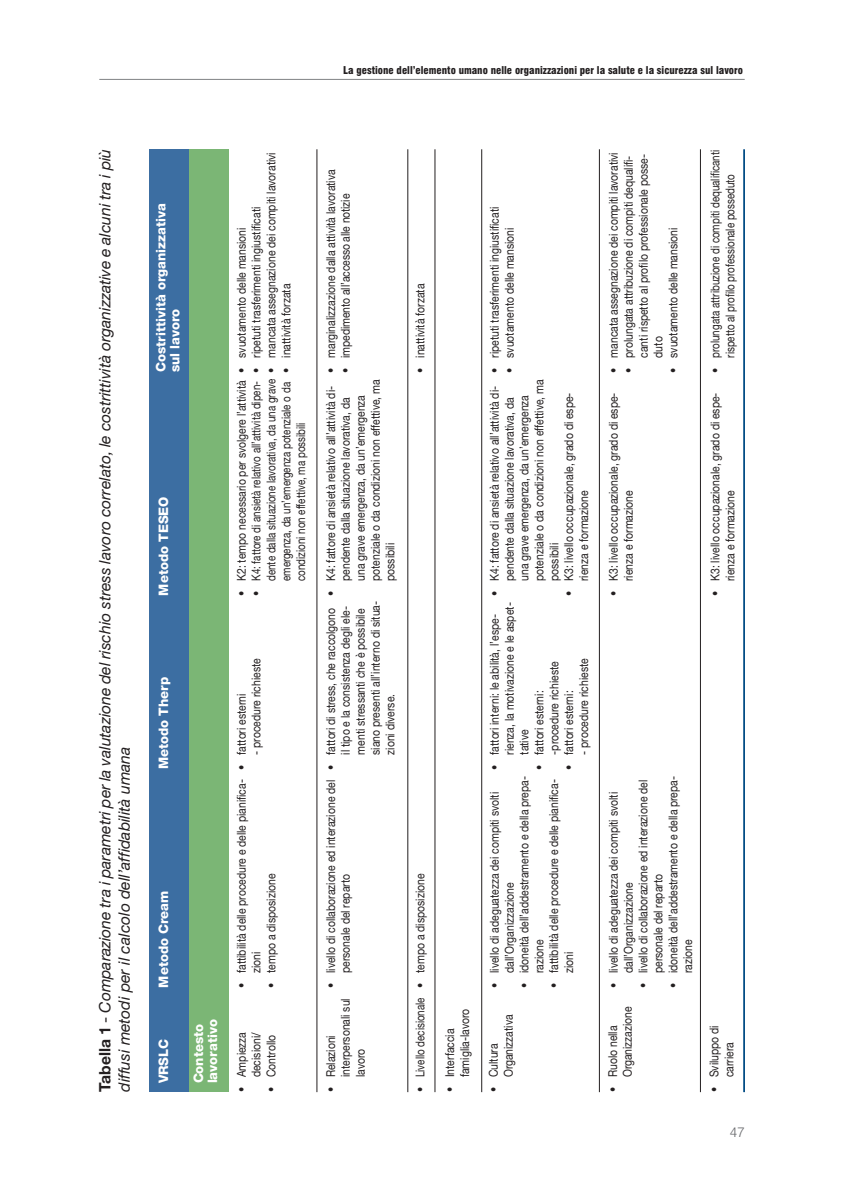
<style>
.page{position:relative;width:844px;height:1191px;background:#fff}
.page>*{position:absolute;margin:0;border:0;box-sizing:border-box;transform-origin:0 0}
.t1{font:15.75px/19.2px "Helvetica Neue HAIAAE";color:#231f20}
.t2{font:14px "Swiss 721 BTHAIAAH";color:#6c6d70}
.t3{font:13.12px/14px "Helvetica Neue HAIAAC";color:#fff}
.t4{font:12.25px/14.9px "Helvetica Neue HAIAAF";color:#231f20;scale:.85 1}
.t5{font:10.5px "Swiss 721 BT Black Con HAIAAG";color:#231f20}
.s1{font-family:"Helvetica Neu HAIAAD"}
.s2{font-family:"Helvetica Neue HAIAAF"}
</style>
<div class="page">
<div style="left:149px;top:149px;width:40px;height:942px;background:#3c6ea2"></div>
<div style="left:189px;top:149px;width:39px;height:942px;background:#7bb675"></div>
<hr style="left:99px;top:79px;width:645px;height:1px;background:#808285">
<hr style="left:316px;top:149px;width:1px;height:943px;background:#231f20">
<hr style="left:407px;top:149px;width:1px;height:943px;background:#231f20">
<hr style="left:434px;top:149px;width:1px;height:943px;background:#231f20">
<hr style="left:481px;top:149px;width:1px;height:943px;background:#231f20">
<hr style="left:599px;top:149px;width:1px;height:943px;background:#231f20">
<hr style="left:700px;top:149px;width:1px;height:943px;background:#231f20">
<hr style="left:743px;top:149px;width:1px;height:943px;background:#004b84">
<p class="t5" style="left:343px;top:66px;width:401px">La gestione dell’elemento umano nelle organizzazioni per la salute e la sicurezza sul lavoro</p>
<p class="t1" style="left:97px;top:1091px;width:944px;rotate:-90deg"><span class="s1">Tabella 1</span> <span class="s2">-</span> Comparazione tra i parametri per la valutazione del rischio stress lavoro correlato, le costrittività organizzative e alcuni tra i più diffusi metodi per il calcolo dell’affidabilità umana</p>
<p class="t3" style="left:155px;top:372px;width:170px;rotate:-90deg">Costrittività organizzativa sul lavoro</p>
<p class="t3" style="left:158px;top:595px;width:101px;rotate:-90deg">Metodo TESEO</p>
<p class="t3" style="left:158px;top:769px;width:94px;rotate:-90deg">Metodo Therp</p>
<p class="t3" style="left:158px;top:987px;width:98px;rotate:-90deg">Metodo Cream</p>
<p class="t3" style="left:158px;top:1083px;width:46px;rotate:-90deg">VRSLC</p>
<p class="t3" style="left:193px;top:1083px;width:66px;rotate:-90deg">Contesto lavorativo</p>
<p class="t4" style="left:265px;top:372px;width:261px;rotate:-90deg">• mancata assegnazione dei compiti lavorativi</p>
<p class="t4" style="left:250px;top:372px;width:197px;rotate:-90deg">• ripetuti trasferimenti ingiustificati</p>
<p class="t4" style="left:235px;top:372px;width:172px;rotate:-90deg">• svuotamento delle mansioni</p>
<p class="t4" style="left:280px;top:372px;width:106px;rotate:-90deg">• inattività forzata</p>
<p class="t4" style="left:324px;top:372px;width:240px;rotate:-90deg">• marginalizzazione dalla attività lavorativa</p>
<p class="t4" style="left:339px;top:372px;width:212px;rotate:-90deg">• impedimento all’accesso alle notizie</p>
<p class="t4" style="left:413px;top:372px;width:106px;rotate:-90deg">• inattività forzata</p>
<p class="t4" style="left:488px;top:372px;width:197px;rotate:-90deg">• ripetuti trasferimenti ingiustificati</p>
<p class="t4" style="left:503px;top:372px;width:172px;rotate:-90deg">• svuotamento delle mansioni</p>
<p class="t4" style="left:607px;top:372px;width:261px;rotate:-90deg">• mancata assegnazione dei compiti lavorativi</p>
<p class="t4" style="left:622px;top:358px;width:241px;text-align:justify;text-indent:-15px;rotate:-90deg">• prolungata attribuzione di compiti dequalifi&shy;canti rispetto al profilo professionale posse&shy;duto</p>
<p class="t4" style="left:666px;top:372px;width:172px;rotate:-90deg">• svuotamento delle mansioni</p>
<p class="t4" style="left:708px;top:358px;width:246px;text-indent:-15px;rotate:-90deg">• prolungata attribuzione di compiti dequalificanti rispetto al profilo professionale posseduto</p>
<p class="t4" style="left:235px;top:596px;width:255px;rotate:-90deg">• K2: tempo necessario per svolgere l’attività</p>
<p class="t4" style="left:250px;top:581px;width:239px;text-indent:-15px;rotate:-90deg">• K4: fattore di ansietà relativo all’attività dipen&shy;dente dalla situazione lavorativa, da una grave emergenza, da un’emergenza potenziale o da condizioni non effettive, ma possibili</p>
<p class="t4" style="left:324px;top:581px;width:239px;text-indent:-15px;rotate:-90deg">• K4: fattore di ansietà relativo all’attività di&shy;pendente dalla situazione lavorativa, da una grave emergenza, da un’emergenza potenziale o da condizioni non effettive, ma possibili</p>
<p class="t4" style="left:488px;top:581px;width:239px;text-indent:-15px;rotate:-90deg">• K4: fattore di ansietà relativo all’attività di&shy;pendente dalla situazione lavorativa, da una grave emergenza, da un’emergenza potenziale o da condizioni non effettive, ma possibili</p>
<p class="t4" style="left:562px;top:581px;width:223px;text-indent:-15px;rotate:-90deg">• K3: livello occupazionale, grado di espe&shy;rienza e formazione</p>
<p class="t4" style="left:607px;top:581px;width:223px;text-indent:-15px;rotate:-90deg">• K3: livello occupazionale, grado di espe&shy;rienza e formazione</p>
<p class="t4" style="left:708px;top:581px;width:223px;text-indent:-15px;rotate:-90deg">• K3: livello occupazionale, grado di espe&shy;rienza e formazione</p>
<p class="t4" style="left:250px;top:754px;width:115px;rotate:-90deg">- procedure richieste</p>
<p class="t4" style="left:235px;top:769px;width:91px;rotate:-90deg">• fattori esterni</p>
<p class="t4" style="left:235px;top:973px;width:229px;text-indent:-15px;rotate:-90deg">• fattibilità delle procedure e delle pianifica&shy;zioni</p>
<p class="t4" style="left:265px;top:988px;width:136px;rotate:-90deg">• tempo a disposizione</p>
<p class="t4" style="left:235px;top:1092px;width:72px;text-align:right;rotate:-90deg">• Ampiezza decisioni/</p>
<p class="t4" style="left:265px;top:1092px;width:69px;rotate:-90deg">• Controllo</p>
<p class="t4" style="left:324px;top:754px;width:182px;text-indent:-15px;rotate:-90deg">• fattori di stress, che raccolgono il tipo e la consistenza degli ele&shy;menti stressanti che è possibile siano presenti all’interno di situa&shy;zioni diverse.</p>
<p class="t4" style="left:488px;top:754px;width:181px;text-indent:-15px;rotate:-90deg">• fattori interni: le abilità, l’espe&shy;rienza, la motivazione e le aspet&shy;tative</p>
<p class="t4" style="left:577px;top:754px;width:115px;rotate:-90deg">- procedure richieste</p>
<p class="t4" style="left:532px;top:754px;width:111px;text-indent:-15px;rotate:-90deg">• fattori esterni: -procedure richieste</p>
<p class="t4" style="left:562px;top:769px;width:94px;rotate:-90deg">• fattori esterni:</p>
<p class="t4" style="left:324px;top:973px;width:229px;text-indent:-15px;rotate:-90deg">• livello di collaborazione ed interazione del personale del reparto</p>
<p class="t4" style="left:413px;top:988px;width:136px;rotate:-90deg">• tempo a disposizione</p>
<p class="t4" style="left:518px;top:973px;width:233px;text-indent:-15px;rotate:-90deg">• idoneità dell’addestramento e della prepa&shy;razione</p>
<p class="t4" style="left:547px;top:973px;width:229px;text-indent:-15px;rotate:-90deg">• fattibilità delle procedure e delle pianifica&shy;zioni</p>
<p class="t4" style="left:488px;top:973px;width:214px;text-indent:-15px;rotate:-90deg">• livello di adeguatezza dei compiti svolti dall’Organizzazione</p>
<p class="t4" style="left:637px;top:973px;width:229px;text-indent:-15px;rotate:-90deg">• livello di collaborazione ed interazione del personale del reparto</p>
<p class="t4" style="left:666px;top:973px;width:233px;text-indent:-15px;rotate:-90deg">• idoneità dell’addestramento e della prepa&shy;razione</p>
<p class="t4" style="left:607px;top:973px;width:214px;text-indent:-15px;rotate:-90deg">• livello di adeguatezza dei compiti svolti dall’Organizzazione</p>
<p class="t4" style="left:324px;top:1077px;width:94px;text-indent:-15px;rotate:-90deg">• Relazioni interpersonali sul lavoro</p>
<p class="t4" style="left:413px;top:1092px;width:113px;rotate:-90deg">• Livello decisionale</p>
<p class="t4" style="left:443px;top:1077px;width:82px;text-indent:-15px;rotate:-90deg">• Interfaccia famiglia-lavoro</p>
<p class="t4" style="left:487px;top:1077px;width:75px;text-indent:-15px;rotate:-90deg">• Cultura<br>Organizzativa</p>
<p class="t4" style="left:606px;top:1077px;width:85px;text-indent:-15px;rotate:-90deg">• Ruolo nella<br>Organizzazione</p>
<p class="t4" style="left:707px;top:1092px;width:80px;text-align:center;rotate:-90deg">• Sviluppo di carriera</p>
<p class="t2" style="left:729px;top:1125px;width:16px">47</p>
</div>
